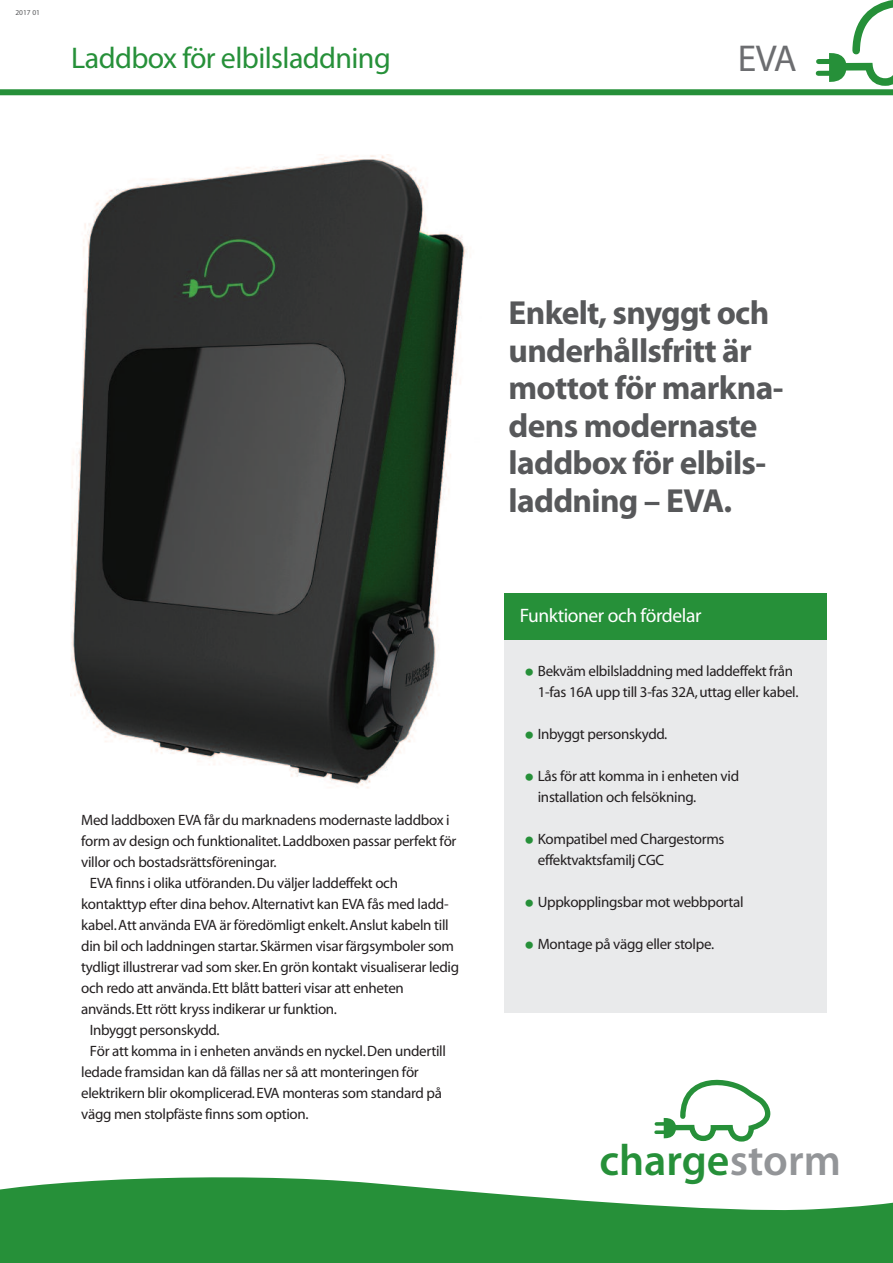
<style>
.page{position:relative;width:893px;height:1263px;background:#fff}
.page>*{position:absolute;margin:0;border:0;box-sizing:border-box;transform-origin:0 0}
.t1{font:600 43.95px "Myriad Pro";color:#269039}
.t2{font:37.5px "Myriad Pro";color:#6c6d70}
.t3{font:34.5px/63px "Myriad";color:#269039}
.t4{font:700 33.45px/37.5px "Myriad Pro";letter-spacing:-.02em;color:#57585a}
.t5{font:30px "Myriad Pro";letter-spacing:-.02em;color:#269039}
.t6{font:19.5px "Myriad";letter-spacing:-.02em;color:#fff}
.t7{font:15px/21px "Myriad";letter-spacing:-.02em;color:#231f20}
.t8{font:7.5px "Myriad Pro";color:#57585a}
.s1{color:#939598}
</style>
<div class="page">
<div style="left:504px;top:635px;width:322px;height:377px;background:#e9eaeb"></div>
<svg style="left:827px;top:0;width:66px;height:86px"></svg>
<div style="left:819px;top:59px;width:14px;height:5px;background:#269039"></div>
<div style="left:818px;top:71px;width:15px;height:5px;background:#269039"></div>
<div style="left:0;top:89px;width:893px;height:6px;background:#269039"></div>
<svg style="left:0;top:1177px;width:893px;height:86px;fill:#269039"></svg>
<svg style="left:663px;top:1079px;width:108px;height:62px"></svg>
<svg style="left:656px;top:1122px;width:10px;height:4px"></svg>
<svg style="left:656px;top:1130px;width:10px;height:4px"></svg>
<div style="left:504px;top:593px;width:322px;height:47px;background:#269039"></div>
<img style="left:71px;top:154px;width:396px;height:634px">
<p class="t8" style="left:15px;top:10px;width:26px">2017 01</p>
<h3 class="t5" style="left:71px;top:47px;width:321px">Laddbox för elbilsladdning</h3>
<h2 class="t2" style="left:738px;top:45px;width:61px">EVA</h2>
<p class="t7" style="left:81px;top:811px;width:370px">Med laddboxen EVA får du marknadens modernaste laddbox i</p>
<p class="t7" style="left:81px;top:832px;width:377px">form av design och funktionalitet.Laddboxen passar perfekt för</p>
<p class="t7" style="left:81px;top:853px;width:197px">villor och bostadsrättsföreningar.</p>
<p class="t7" style="left:90px;top:874px;width:310px">EVA finns i olika utföranden.Du väljer laddeffekt och</p>
<p class="t7" style="left:81px;top:895px;width:369px">kontakttyp efter dina behov.Alternativt kan EVA fås med ladd-</p>
<p class="t7" style="left:81px;top:916px;width:369px">kabel.Att använda EVA är föredömligt enkelt.Anslut kabeln till</p>
<p class="t7" style="left:81px;top:937px;width:374px">din bil och laddningen startar.Skärmen visar färgsymboler som</p>
<p class="t7" style="left:81px;top:958px;width:379px">tydligt illustrerar vad som sker.En grön kontakt visualiserar ledig</p>
<p class="t7" style="left:81px;top:979px;width:324px">och redo att använda.Ett blått batteri visar att enheten</p>
<p class="t7" style="left:81px;top:1000px;width:257px">används.Ett rött kryss indikerar ur funktion.</p>
<p class="t7" style="left:90px;top:1021px;width:131px">Inbyggt personskydd.</p>
<p class="t7" style="left:90px;top:1042px;width:358px">För att komma in i enheten används en nyckel.Den undertill</p>
<p class="t7" style="left:81px;top:1063px;width:339px">ledade framsidan kan då fällas ner så att monteringen för</p>
<p class="t7" style="left:81px;top:1084px;width:362px">elektrikern blir okomplicerad.EVA monteras som standard på</p>
<p class="t7" style="left:81px;top:1105px;width:229px">vägg men stolpfäste finns som option.</p>
<h3 class="t4" style="left:508px;top:297px;width:276px">Enkelt, snyggt och underhållsfritt är mottot för markna&shy;dens modernaste laddbox för elbils&shy;laddning – EVA.</h3>
<h3 class="t6" style="left:520px;top:608px;width:183px">Funktioner och fördelar</h3>
<p class="t7" style="left:538px;top:662px;width:262px">Bekväm elbilsladdning med laddeffekt från<br>1-fas 16A upp till 3-fas 32A,uttag eller kabel.</p>
<p class="t7" style="left:538px;top:725px;width:131px">Inbyggt personskydd.</p>
<p class="t7" style="left:538px;top:767px;width:203px">Lås för att komma in i enheten vid installation och felsökning.</p>
<p class="t7" style="left:538px;top:830px;width:188px">Kompatibel med Chargestorms effektvaktsfamilj CGC</p>
<p class="t7" style="left:538px;top:893px;width:207px">Uppkopplingsbar mot webbportal</p>
<p class="t7" style="left:538px;top:935px;width:178px">Montage på vägg eller stolpe.</p>
<h3 class="t3" style="left:524px;top:643px;width:11px">• •</h3>
<h3 class="t3" style="left:524px;top:748px;width:11px;text-align:justify">• • •</h3>
<h3 class="t3" style="left:524px;top:916px;width:11px">•</h3>
<h1 class="t1" style="left:599px;top:1143px;width:243px">charge<span class="s1">storm</span></h1>
</div>
